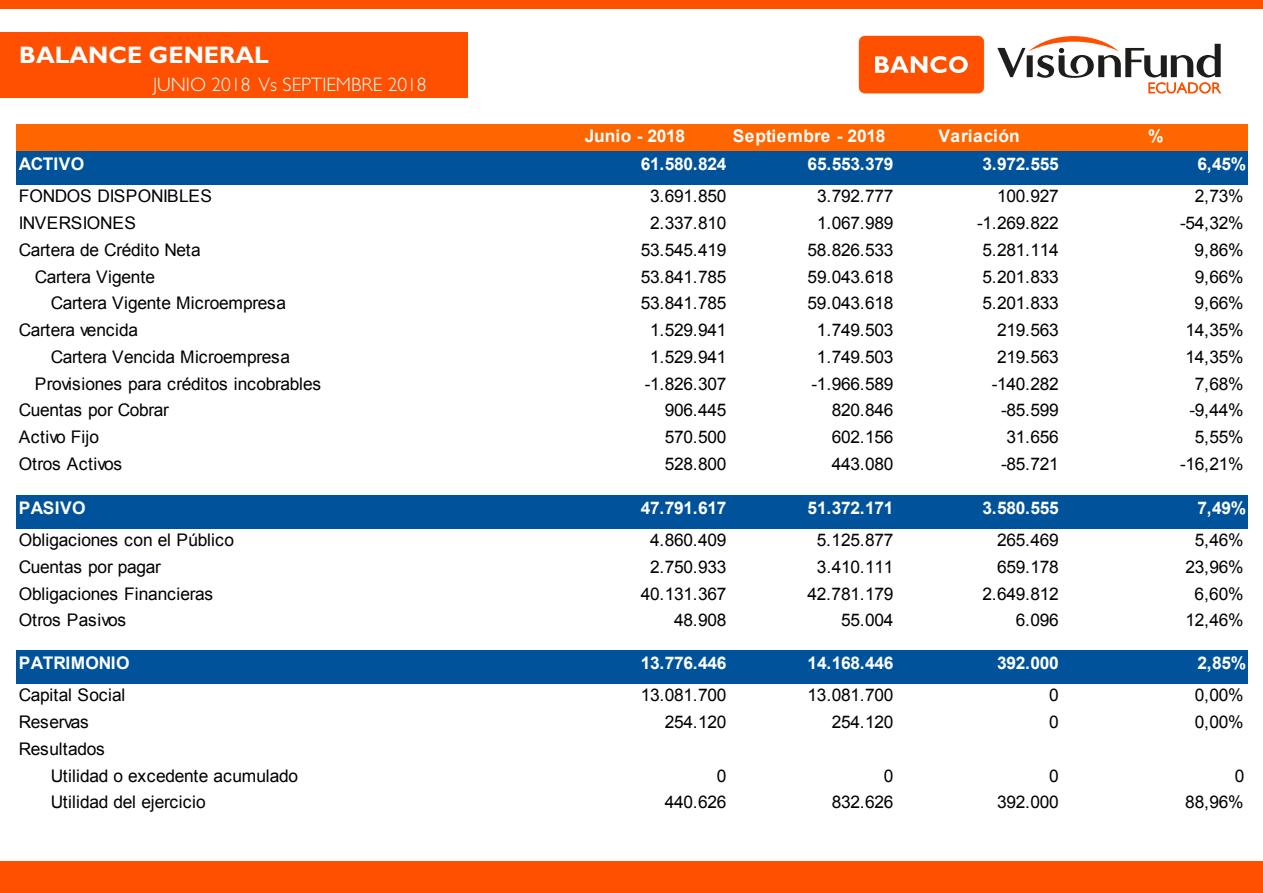
<style>
.page{position:relative;width:1263px;height:893px;background:#fff}
.page>*{position:absolute;margin:0;border:0;box-sizing:border-box;transform-origin:0 0}
.t1{font:700 24px "Gill Sans Std";color:#fff}
.t2{font:300 19.5px "Gill Sans Std";color:#fff}
.t3{font:17.4px/26.7px "Arial";letter-spacing:-.015em;color:#000}
.t4{font:700 17.4px "Arial";letter-spacing:-.015em;color:#fff}
.t5{font:17.4px "Arial";letter-spacing:.01em;color:#000}
.t6{font:700 17.4px "Arial";letter-spacing:.005em;color:#fff}
.t7{font:700 17.4px "Arial";letter-spacing:.025em;color:#fff}
</style>
<div class="page">
<svg style="left:859px;top:36px;width:125px;height:57px;background:#ff641d"></svg>
<svg style="left:997px;top:36px;width:224px;height:57px"></svg>
<div style="left:0;top:861px;width:1263px;height:32px;background:#fe5000"></div>
<div style="left:0;top:0;width:1263px;height:9px;background:#fe5000"></div>
<div style="left:0;top:32px;width:468px;height:65px;background:#fe5000"></div>
<div style="left:16px;top:125px;width:1232px;height:28px;background:#f60"></div>
<div style="left:16px;top:151px;width:1232px;height:34px;background:#00539b"></div>
<div style="left:16px;top:495px;width:1232px;height:34px;background:#00539b"></div>
<div style="left:16px;top:650px;width:1232px;height:34px;background:#00539b"></div>
<h1 class="t1" style="left:19px;top:41px;width:251px">BALANCE GENERAL</h1>
<p class="t2" style="left:153px;top:73px;width:275px">JUNIO 2018 Vs SEPTIEMBRE 2018</p>
<p class="t4" style="left:585px;top:124px;width:102px">Junio - 2018</p>
<p class="t6" style="left:733px;top:124px;width:154px">Septiembre - 2018</p>
<p class="t7" style="left:938px;top:124px;width:83px">Variación</p>
<p class="t4" style="left:1148px;top:124px;width:17px">%</p>
<p class="t4" style="left:19px;top:152px;width:67px">ACTIVO</p>
<p class="t4" style="left:641px;top:152px;width:87px">61.580.824</p>
<p class="t4" style="left:808px;top:152px;width:87px">65.553.379</p>
<p class="t4" style="left:982px;top:152px;width:78px">3.972.555</p>
<p class="t4" style="left:1197px;top:152px;width:50px">6,45%</p>
<p class="t3" style="left:19px;top:183px;width:195px">FONDOS DISPONIBLES</p>
<p class="t3" style="left:650px;top:183px;width:78px">3.691.850</p>
<p class="t3" style="left:817px;top:183px;width:78px">3.792.777</p>
<p class="t3" style="left:997px;top:183px;width:63px">100.927</p>
<p class="t3" style="left:1195px;top:183px;width:50px">2,73%</p>
<p class="t3" style="left:19px;top:210px;width:119px">INVERSIONES</p>
<p class="t3" style="left:650px;top:210px;width:78px">2.337.810</p>
<p class="t3" style="left:817px;top:210px;width:78px">1.067.989</p>
<p class="t3" style="left:977px;top:210px;width:83px">-1.269.822</p>
<p class="t3" style="left:1180px;top:210px;width:65px">-54,32%</p>
<p class="t3" style="left:19px;top:236px;width:183px">Cartera de Crédito Neta</p>
<p class="t3" style="left:641px;top:236px;width:87px">53.545.419</p>
<p class="t3" style="left:808px;top:236px;width:87px">58.826.533</p>
<p class="t3" style="left:982px;top:236px;width:78px">5.281.114</p>
<p class="t3" style="left:1195px;top:236px;width:50px">9,86%</p>
<p class="t3" style="left:35px;top:263px;width:122px">Cartera Vigente</p>
<p class="t3" style="left:641px;top:263px;width:87px">53.841.785</p>
<p class="t3" style="left:808px;top:263px;width:87px">59.043.618</p>
<p class="t3" style="left:982px;top:263px;width:78px">5.201.833</p>
<p class="t3" style="left:1195px;top:263px;width:50px">9,66%</p>
<p class="t3" style="left:51px;top:290px;width:237px">Cartera Vigente Microempresa</p>
<p class="t3" style="left:641px;top:290px;width:87px">53.841.785</p>
<p class="t3" style="left:808px;top:290px;width:87px">59.043.618</p>
<p class="t3" style="left:982px;top:290px;width:78px">5.201.833</p>
<p class="t3" style="left:1195px;top:290px;width:50px">9,66%</p>
<p class="t3" style="left:19px;top:317px;width:121px">Cartera vencida</p>
<p class="t3" style="left:650px;top:317px;width:78px">1.529.941</p>
<p class="t3" style="left:817px;top:317px;width:78px">1.749.503</p>
<p class="t3" style="left:997px;top:317px;width:63px">219.563</p>
<p class="t3" style="left:1185px;top:317px;width:60px">14,35%</p>
<p class="t3" style="left:51px;top:344px;width:241px">Cartera Vencida Microempresa</p>
<p class="t3" style="left:650px;top:344px;width:78px">1.529.941</p>
<p class="t3" style="left:817px;top:344px;width:78px">1.749.503</p>
<p class="t3" style="left:997px;top:344px;width:63px">219.563</p>
<p class="t3" style="left:1185px;top:344px;width:60px">14,35%</p>
<p class="t3" style="left:35px;top:370px;width:288px">Provisiones para créditos incobrables</p>
<p class="t3" style="left:645px;top:370px;width:83px">-1.826.307</p>
<p class="t3" style="left:812px;top:370px;width:83px">-1.966.589</p>
<p class="t3" style="left:992px;top:370px;width:69px">-140.282</p>
<p class="t3" style="left:1195px;top:370px;width:50px">7,68%</p>
<p class="t3" style="left:19px;top:397px;width:151px">Cuentas por Cobrar</p>
<p class="t3" style="left:665px;top:397px;width:63px">906.445</p>
<p class="t3" style="left:832px;top:397px;width:63px">820.846</p>
<p class="t3" style="left:1001px;top:397px;width:59px">-85.599</p>
<p class="t3" style="left:1189px;top:397px;width:56px">-9,44%</p>
<p class="t5" style="left:19px;top:426px;width:82px">Activo Fijo</p>
<p class="t3" style="left:665px;top:424px;width:63px">570.500</p>
<p class="t3" style="left:832px;top:424px;width:63px">602.156</p>
<p class="t3" style="left:1006px;top:424px;width:54px">31.656</p>
<p class="t3" style="left:1195px;top:424px;width:50px">5,55%</p>
<p class="t3" style="left:19px;top:451px;width:105px">Otros Activos</p>
<p class="t3" style="left:665px;top:451px;width:63px">528.800</p>
<p class="t3" style="left:832px;top:451px;width:63px">443.080</p>
<p class="t3" style="left:1001px;top:451px;width:59px">-85.721</p>
<p class="t3" style="left:1180px;top:451px;width:65px">-16,21%</p>
<p class="t4" style="left:19px;top:496px;width:68px">PASIVO</p>
<p class="t4" style="left:641px;top:496px;width:87px">47.791.617</p>
<p class="t4" style="left:808px;top:496px;width:87px">51.372.171</p>
<p class="t4" style="left:982px;top:496px;width:78px">3.580.555</p>
<p class="t4" style="left:1197px;top:496px;width:50px">7,49%</p>
<p class="t3" style="left:19px;top:527px;width:217px">Obligaciones con el Público</p>
<p class="t3" style="left:650px;top:527px;width:78px">4.860.409</p>
<p class="t3" style="left:817px;top:527px;width:78px">5.125.877</p>
<p class="t3" style="left:997px;top:527px;width:63px">265.469</p>
<p class="t3" style="left:1195px;top:527px;width:50px">5,46%</p>
<p class="t3" style="left:19px;top:554px;width:143px">Cuentas por pagar</p>
<p class="t3" style="left:650px;top:554px;width:78px">2.750.933</p>
<p class="t3" style="left:817px;top:554px;width:78px">3.410.111</p>
<p class="t3" style="left:997px;top:554px;width:63px">659.178</p>
<p class="t3" style="left:1185px;top:554px;width:60px">23,96%</p>
<p class="t3" style="left:19px;top:580px;width:196px">Obligaciones Financieras</p>
<p class="t3" style="left:641px;top:580px;width:87px">40.131.367</p>
<p class="t3" style="left:808px;top:580px;width:87px">42.781.179</p>
<p class="t3" style="left:982px;top:580px;width:78px">2.649.812</p>
<p class="t3" style="left:1194px;top:580px;width:50px">6,60%</p>
<p class="t3" style="left:19px;top:607px;width:109px">Otros Pasivos</p>
<p class="t3" style="left:674px;top:607px;width:54px">48.908</p>
<p class="t3" style="left:841px;top:607px;width:54px">55.004</p>
<p class="t3" style="left:1016px;top:607px;width:45px">6.096</p>
<p class="t3" style="left:1185px;top:607px;width:60px">12,46%</p>
<p class="t6" style="left:19px;top:651px;width:112px">PATRIMONIO</p>
<p class="t4" style="left:641px;top:651px;width:87px">13.776.446</p>
<p class="t4" style="left:808px;top:651px;width:87px">14.168.446</p>
<p class="t4" style="left:997px;top:651px;width:63px">392.000</p>
<p class="t4" style="left:1197px;top:651px;width:50px">2,85%</p>
<p class="t3" style="left:19px;top:682px;width:108px">Capital Social</p>
<p class="t3" style="left:641px;top:682px;width:87px">13.081.700</p>
<p class="t3" style="left:808px;top:682px;width:87px">13.081.700</p>
<p class="t3" style="left:1049px;top:682px;width:11px">0</p>
<p class="t3" style="left:1195px;top:682px;width:50px">0,00%</p>
<p class="t3" style="left:19px;top:709px;width:72px">Reservas</p>
<p class="t3" style="left:665px;top:709px;width:63px">254.120</p>
<p class="t3" style="left:832px;top:709px;width:63px">254.120</p>
<p class="t3" style="left:1049px;top:709px;width:11px">0</p>
<p class="t3" style="left:1195px;top:709px;width:50px">0,00%</p>
<p class="t3" style="left:51px;top:735px;width:249px;text-indent:-32px">Resultados<br>Utilidad o excedente acumulado</p>
<p class="t3" style="left:717px;top:762px;width:11px">0</p>
<p class="t3" style="left:884px;top:762px;width:11px">0</p>
<p class="t3" style="left:1049px;top:762px;width:11px">0</p>
<p class="t3" style="left:1235px;top:762px;width:11px">0</p>
<p class="t5" style="left:51px;top:791px;width:157px">Utilidad del ejercicio</p>
<p class="t3" style="left:665px;top:789px;width:63px">440.626</p>
<p class="t3" style="left:832px;top:789px;width:63px">832.626</p>
<p class="t3" style="left:997px;top:789px;width:63px">392.000</p>
<p class="t3" style="left:1185px;top:789px;width:60px">88,96%</p>
</div>
